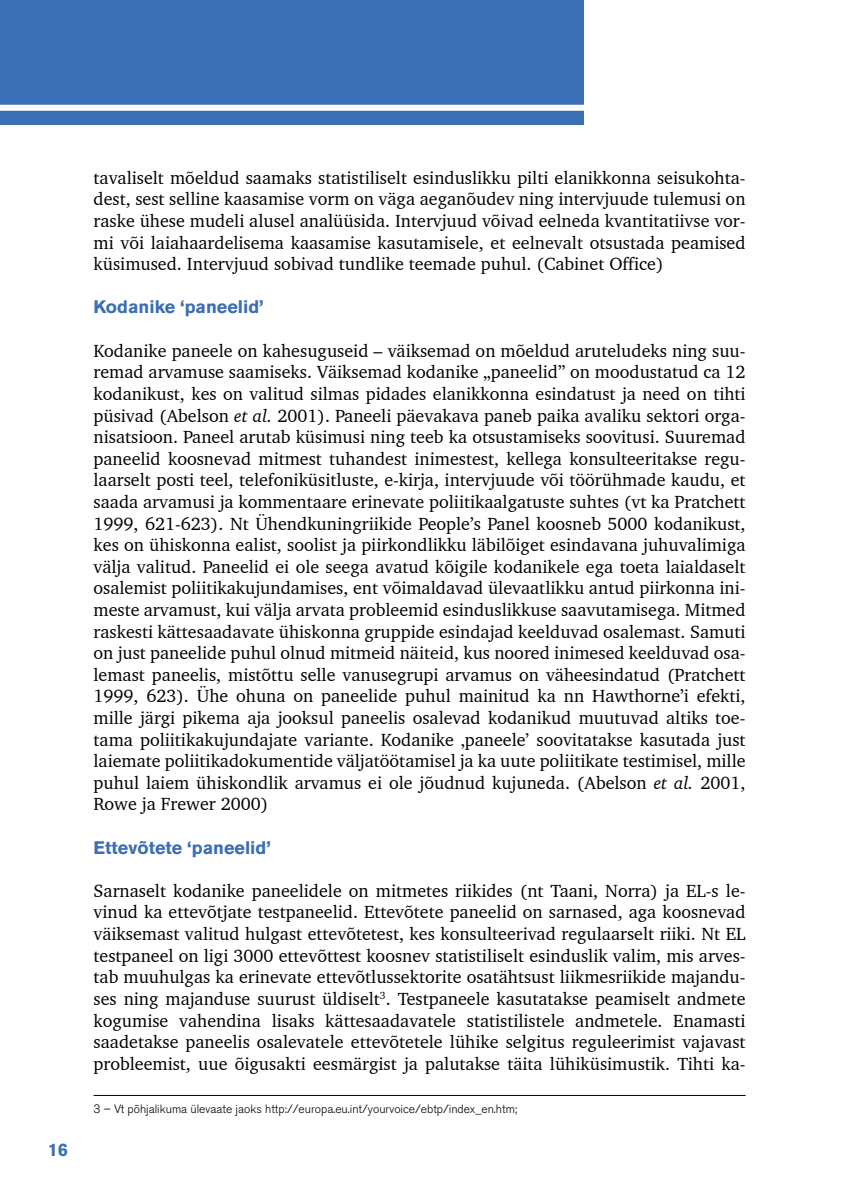
<style>
.page{position:relative;width:842px;height:1191px;background:#fff}
.page>*{position:absolute;margin:0;border:0;box-sizing:border-box;transform-origin:0 0}
.t1{font:18px/21.6px "Charter BT";color:#000;text-align:justify}
.t2{font:700 18px "Akzidenz Grotesk BE";color:#3c6eb4}
.t3{font:300 12px "Akzidenz Grotesk BE";color:#000}
.s1{font-style:italic}
</style>
<div class="page">
<div style="left:0;top:0;width:584px;height:125px;background:#3c6eb4"></div>
<div style="left:0;top:105px;width:584px;height:6px;background:#fff"></div>
<hr style="left:94px;top:1095px;width:652px;height:1px;background:#000">
<p class="t2" style="left:48px;top:1139px;width:22px">16</p>
<p class="t1" style="left:94px;top:166px;width:653px">tavaliselt mõeldud saamaks statistiliselt esinduslikku pilti elanikkonna seisukohta&shy;dest, sest selline kaasamise vorm on väga aeganõudev ning intervjuude tulemusi on raske ühese mudeli alusel analüüsida. Intervjuud võivad eelneda kvantitatiivse vor&shy;mi või laiahaardelisema kaasamise kasutamisele, et eelnevalt otsustada peamised küsimused. Intervjuud sobivad tundlike teemade puhul. (Cabinet Office)</p>
<p class="t2" style="left:94px;top:297px;width:172px">Kodanike ‘paneelid’</p>
<p class="t1" style="left:94px;top:339px;width:653px">Kodanike paneele on kahesuguseid – väiksemad on mõeldud aruteludeks ning suu&shy;remad arvamuse saamiseks. Väiksemad kodanike „paneelid” on moodustatud ca 12 kodanikust, kes on valitud silmas pidades elanikkonna esindatust ja need on tihti püsivad (Abelson <span class="s1">et al.</span> 2001). Paneeli päevakava paneb paika avaliku sektori orga&shy;nisatsioon. Paneel arutab küsimusi ning teeb ka otsustamiseks soovitusi. Suuremad paneelid koosnevad mitmest tuhandest inimestest, kellega konsulteeritakse regu&shy;laarselt posti teel, telefoniküsitluste, e-kirja, intervjuude või töörühmade kaudu, et saada arvamusi ja kommentaare erinevate poliitikaalgatuste suhtes (vt ka Pratchett 1999, 621-623). Nt Ühendkuningriikide People’s Panel koosneb 5000 kodanikust, kes on ühiskonna ealist, soolist ja piirkondlikku läbilõiget esindavana juhuvalimiga välja valitud. Paneelid ei ole seega avatud kõigile kodanikele ega toeta laialdaselt osalemist poliitikakujundamises, ent võimaldavad ülevaatlikku antud piirkonna ini&shy;meste arvamust, kui välja arvata probleemid esinduslikkuse saavutamisega. Mitmed raskesti kättesaadavate ühiskonna gruppide esindajad keelduvad osalemast. Samuti on just paneelide puhul olnud mitmeid näiteid, kus noored inimesed keelduvad osa&shy;lemast paneelis, mistõttu selle vanusegrupi arvamus on väheesindatud (Pratchett 1999, 623). Ühe ohuna on paneelide puhul mainitud ka nn Hawthorne’i efekti, mille järgi pikema aja jooksul paneelis osalevad kodanikud muutuvad altiks toe&shy;tama poliitikakujundajate variante. Kodanike ‚paneele’ soovitatakse kasutada just laiemate poliitikadokumentide väljatöötamisel ja ka uute poliitikate testimisel, mille puhul laiem ühiskondlik arvamus ei ole jõudnud kujuneda. (Abelson <span class="s1">et al.</span> 2001, Rowe ja Frewer 2000)</p>
<p class="t2" style="left:94px;top:837px;width:179px">Ettevõtete ‘paneelid’</p>
<p class="t1" style="left:94px;top:879px;width:653px">Sarnaselt kodanike paneelidele on mitmetes riikides (nt Taani, Norra) ja EL-s le&shy;vinud ka ettevõtjate testpaneelid. Ettevõtete paneelid on sarnased, aga koosnevad väiksemast valitud hulgast ettevõtetest, kes konsulteerivad regulaarselt riiki. Nt EL testpaneel on ligi 3000 ettevõttest koosnev statistiliselt esinduslik valim, mis arves&shy;tab muuhulgas ka erinevate ettevõtlussektorite osatähtsust liikmesriikide majandu&shy;ses ning majanduse suurust üldiselt<sup>3</sup>. Testpaneele kasutatakse peamiselt andmete kogumise vahendina lisaks kättesaadavatele statistilistele andmetele. Enamasti saadetakse paneelis osalevatele ettevõtetele lühike selgitus reguleerimist vajavast probleemist, uue õigusakti eesmärgist ja palutakse täita lühiküsimustik. Tihti ka-</p>
<p class="t3" style="left:94px;top:1102px;width:425px">3 – Vt põhjalikuma ülevaate jaoks http://europa.eu.int/yourvoice/ebtp/index_en.htm;</p>
</div>
